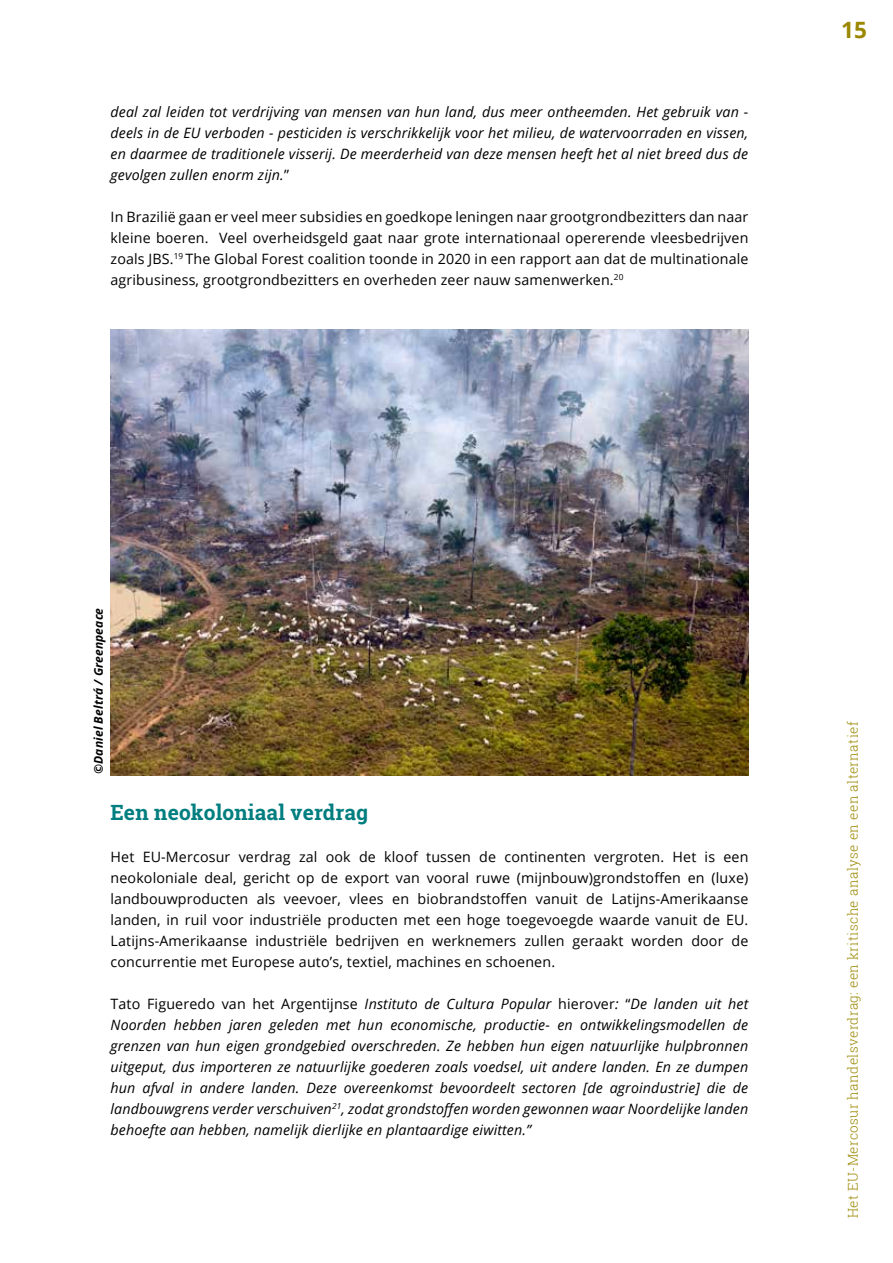
<style>
.page{position:relative;width:893px;height:1263px;background:#fff}
.page>*{position:absolute;margin:0;border:0;box-sizing:border-box;transform-origin:0 0}
.t1{font:700 22.5px "Open Sans";color:#9b8700}
.t2{font:700 21px "Roboto Slab";letter-spacing:.01em;color:#007e7f}
.t3{font:italic 14.25px/21px "Open Sans";letter-spacing:.01em;color:#000;text-align:justify}
.t4{font:14.25px/21px "Open Sans";letter-spacing:.01em;color:#000;text-align:justify}
.t5{font:300 13.5px "Roboto Slab";letter-spacing:.03em;color:#9b8700}
.t6{font:italic 700 12px "Open Sans";letter-spacing:.01em;color:#000}
.s1{font-style:normal}
</style>
<div class="page">
<img style="left:111px;top:330px;width:637px;height:445px">
<p class="t3" style="left:111px;top:100px;width:639px">deal zal leiden tot verdrijving van mensen van hun land, dus meer ontheemden. Het gebruik van - deels in de EU verboden - pesticiden is verschrikkelijk voor het milieu, de watervoorraden en vissen, en daarmee de traditionele visserij. De meerderheid van deze mensen heeft het al niet breed dus de gevolgen zullen enorm zijn.<span class="s1">”</span></p>
<p class="t4" style="left:111px;top:206px;width:639px">In Brazilië gaan er veel meer subsidies en goedkope leningen naar grootgrondbezitters dan naar kleine boeren. Veel overheidsgeld gaat naar grote internationaal opererende vleesbedrijven zoals JBS.<sup>19</sup> The Global Forest coalition toonde in 2020 in een rapport aan dat de multinationale agribusiness, grootgrondbezitters en overheden zeer nauw samenwerken.<sup>20</sup></p>
<h1 class="t1" style="left:841px;top:14px;width:27px">15</h1>
<p class="t6" style="left:90px;top:774px;width:167px;rotate:-90deg">©Daniel Beltrá / Greenpeace</p>
<h2 class="t2" style="left:111px;top:798px;width:259px">Een neokoloniaal verdrag</h2>
<p class="t4" style="left:111px;top:846px;width:639px">Het EU-Mercosur verdrag zal ook de kloof tussen de continenten vergroten. Het is een neokoloniale deal, gericht op de export van vooral ruwe (mijnbouw)grondstoffen en (luxe) landbouwproducten als veevoer, vlees en biobrandstoffen vanuit de Latijns-Amerikaanse landen, in ruil voor industriële producten met een hoge toegevoegde waarde vanuit de EU.<br>Latijns-Amerikaanse industriële bedrijven en werknemers zullen geraakt worden door de concurrentie met Europese auto’s, textiel, machines en schoenen.</p>
<p class="t3" style="left:111px;top:993px;width:639px"><span class="s1">Tato Figueredo van het Argentijnse</span> Instituto de Cultura Popular <span class="s1">hierover</span>: <span class="s1">“</span>De landen uit het Noorden hebben jaren geleden met hun economische, productie- en ontwikkelingsmodellen de grenzen van hun eigen grondgebied overschreden. Ze hebben hun eigen natuurlijke hulpbronnen uitgeput, dus importeren ze natuurlijke goederen zoals voedsel, uit andere landen. En ze dumpen hun afval in andere landen. Deze overeenkomst bevoordeelt sectoren [de agroindustrie] die de landbouwgrens verder verschuiven<sup>21</sup>, zodat grondstoffen worden gewonnen waar Noordelijke landen behoefte aan hebben, namelijk dierlijke en plantaardige eiwitten.”</p>
<p class="t5" style="left:844px;top:1218px;width:498px;rotate:-90deg">Het EU-Mercosur handelsverdrag: een kritische analyse en een alternatief</p>
</div>
